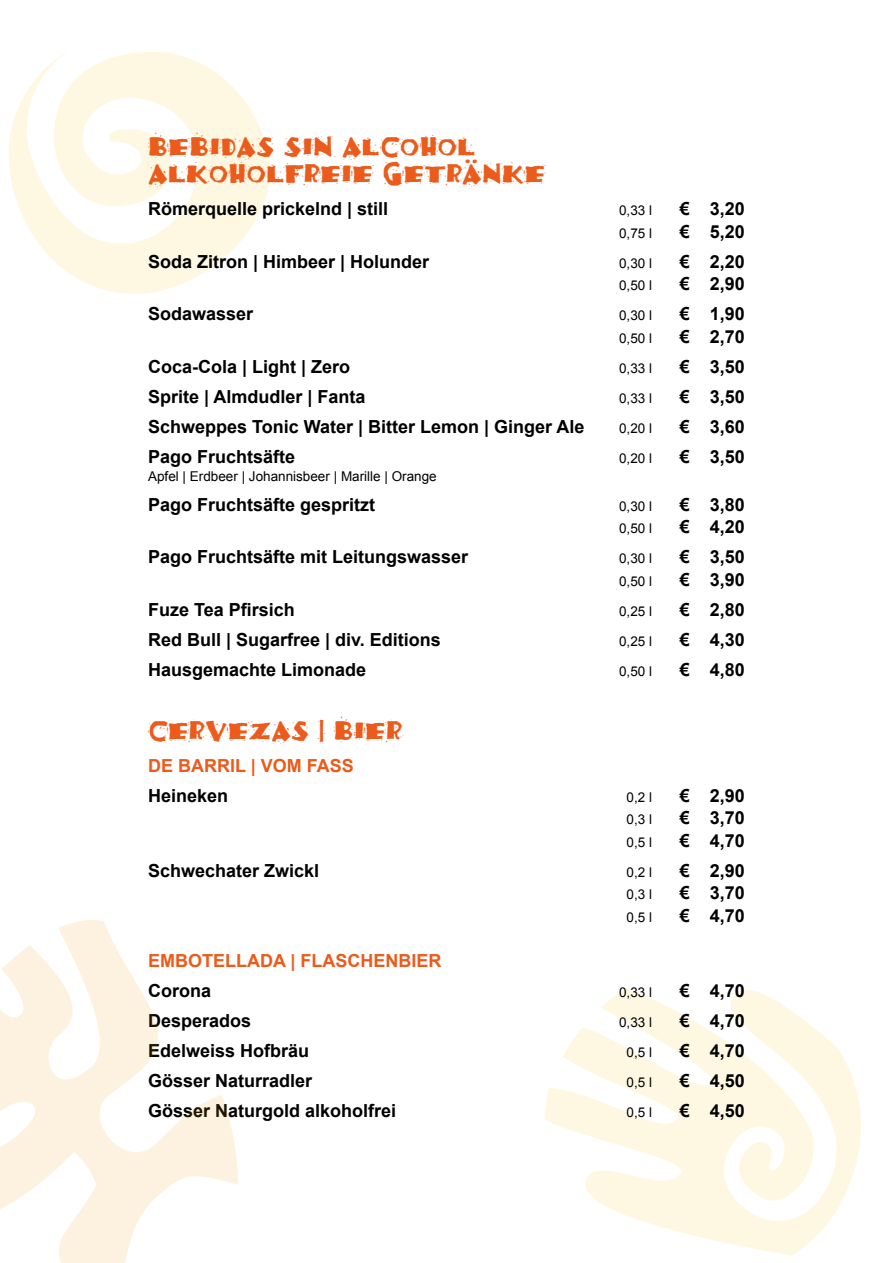
<style>
.page{position:relative;width:893px;height:1263px;background:#fff}
.page>*{position:absolute;margin:0;border:0;box-sizing:border-box;transform-origin:0 0}
.t1{font:30px/27px "Fajita ICG Mild";color:#eb5b1b}
.t2{font:700 18px "Arial";color:#000}
.t3{font:700 18px "Arial";color:#eb5b1b}
.t4{font:13.5px "Arial";color:#000}
</style>
<div class="page">
<svg style="left:9px;top:52px;width:261px;height:242px;fill:#fef8e3"></svg>
<svg style="left:544px;top:988px;width:317px;height:267px;fill:#fef8e3"></svg>
<svg style="left:0;top:920px;width:238px;height:343px"></svg>
<h1 class="t1" style="left:148px;top:131px;width:399px">BEBIDAS SIN ALCOHOL<br>ALKOHOLFREIE GETRÄNKE</h1>
<p class="t2" style="left:148px;top:197px;width:242px">Römerquelle prickelnd | still</p>
<p class="t4" style="left:619px;top:202px;width:35px">0,33 l</p>
<p class="t2" style="left:680px;top:197px;width:67px">€ 3,20</p>
<p class="t4" style="left:619px;top:224px;width:35px">0,75 l</p>
<p class="t2" style="left:680px;top:219px;width:67px">€ 5,20</p>
<p class="t2" style="left:148px;top:249px;width:283px">Soda Zitron | Himbeer | Holunder</p>
<p class="t4" style="left:619px;top:254px;width:35px">0,30 l</p>
<p class="t2" style="left:680px;top:249px;width:67px">€ 2,20</p>
<p class="t4" style="left:619px;top:277px;width:35px">0,50 l</p>
<p class="t2" style="left:680px;top:272px;width:67px">€ 2,90</p>
<p class="t2" style="left:148px;top:302px;width:107px">Sodawasser</p>
<p class="t4" style="left:619px;top:307px;width:35px">0,30 l</p>
<p class="t2" style="left:680px;top:302px;width:67px">€ 1,90</p>
<p class="t4" style="left:619px;top:329px;width:35px">0,50 l</p>
<p class="t2" style="left:680px;top:324px;width:67px">€ 2,70</p>
<p class="t2" style="left:148px;top:354px;width:204px">Coca-Cola | Light | Zero</p>
<p class="t4" style="left:619px;top:359px;width:35px">0,33 l</p>
<p class="t2" style="left:680px;top:354px;width:67px">€ 3,50</p>
<p class="t2" style="left:148px;top:384px;width:219px">Sprite | Almdudler | Fanta</p>
<p class="t4" style="left:619px;top:389px;width:35px">0,33 l</p>
<p class="t2" style="left:680px;top:384px;width:67px">€ 3,50</p>
<p class="t2" style="left:148px;top:414px;width:438px">Schweppes Tonic Water | Bitter Lemon | Ginger Ale</p>
<p class="t4" style="left:619px;top:419px;width:35px">0,20 l</p>
<p class="t2" style="left:680px;top:414px;width:67px">€ 3,60</p>
<p class="t2" style="left:148px;top:444px;width:149px">Pago Fruchtsäfte</p>
<p class="t4" style="left:619px;top:449px;width:35px">0,20 l</p>
<p class="t2" style="left:680px;top:444px;width:67px">€ 3,50</p>
<p class="t4" style="left:148px;top:467px;width:290px">Apfel | Erdbeer | Johannisbeer | Marille | Orange</p>
<p class="t2" style="left:148px;top:492px;width:229px">Pago Fruchtsäfte gespritzt</p>
<p class="t4" style="left:619px;top:497px;width:35px">0,30 l</p>
<p class="t2" style="left:680px;top:492px;width:67px">€ 3,80</p>
<p class="t4" style="left:619px;top:520px;width:35px">0,50 l</p>
<p class="t2" style="left:680px;top:515px;width:67px">€ 4,20</p>
<p class="t2" style="left:148px;top:545px;width:322px">Pago Fruchtsäfte mit Leitungswasser</p>
<p class="t4" style="left:619px;top:550px;width:35px">0,30 l</p>
<p class="t2" style="left:680px;top:545px;width:67px">€ 3,50</p>
<p class="t4" style="left:619px;top:572px;width:35px">0,50 l</p>
<p class="t2" style="left:680px;top:567px;width:67px">€ 3,90</p>
<p class="t2" style="left:148px;top:597px;width:148px">Fuze Tea Pfirsich</p>
<p class="t4" style="left:619px;top:602px;width:35px">0,25 l</p>
<p class="t2" style="left:680px;top:597px;width:67px">€ 2,80</p>
<p class="t2" style="left:148px;top:627px;width:294px">Red Bull | Sugarfree | div. Editions</p>
<p class="t4" style="left:619px;top:632px;width:35px">0,25 l</p>
<p class="t2" style="left:680px;top:627px;width:67px">€ 4,30</p>
<p class="t2" style="left:148px;top:657px;width:220px">Hausgemachte Limonade</p>
<p class="t4" style="left:619px;top:662px;width:35px">0,50 l</p>
<p class="t2" style="left:680px;top:657px;width:67px">€ 4,80</p>
<h1 class="t1" style="left:148px;top:715px;width:256px">CERVEZAS | BIER</h1>
<p class="t3" style="left:148px;top:753px;width:207px">DE BARRIL | VOM FASS</p>
<p class="t2" style="left:148px;top:783px;width:82px">Heineken</p>
<p class="t4" style="left:627px;top:788px;width:27px">0,2 l</p>
<p class="t2" style="left:680px;top:783px;width:67px">€ 2,90</p>
<p class="t4" style="left:627px;top:811px;width:27px">0,3 l</p>
<p class="t2" style="left:680px;top:806px;width:67px">€ 3,70</p>
<p class="t4" style="left:627px;top:833px;width:27px">0,5 l</p>
<p class="t2" style="left:680px;top:828px;width:67px">€ 4,70</p>
<p class="t2" style="left:148px;top:858px;width:173px">Schwechater Zwickl</p>
<p class="t4" style="left:627px;top:863px;width:27px">0,2 l</p>
<p class="t2" style="left:680px;top:858px;width:67px">€ 2,90</p>
<p class="t4" style="left:627px;top:886px;width:27px">0,3 l</p>
<p class="t2" style="left:680px;top:881px;width:67px">€ 3,70</p>
<p class="t4" style="left:627px;top:908px;width:27px">0,5 l</p>
<p class="t2" style="left:680px;top:903px;width:67px">€ 4,70</p>
<p class="t3" style="left:148px;top:948px;width:295px">EMBOTELLADA | FLASCHENBIER</p>
<p class="t2" style="left:148px;top:978px;width:64px">Corona</p>
<p class="t4" style="left:619px;top:983px;width:35px">0,33 l</p>
<p class="t2" style="left:680px;top:978px;width:67px">€ 4,70</p>
<p class="t2" style="left:148px;top:1008px;width:105px">Desperados</p>
<p class="t4" style="left:619px;top:1013px;width:35px">0,33 l</p>
<p class="t2" style="left:680px;top:1008px;width:67px">€ 4,70</p>
<p class="t2" style="left:148px;top:1038px;width:163px">Edelweiss Hofbräu</p>
<p class="t4" style="left:627px;top:1043px;width:27px">0,5 l</p>
<p class="t2" style="left:680px;top:1038px;width:67px">€ 4,70</p>
<p class="t2" style="left:148px;top:1068px;width:166px">Gösser Naturradler</p>
<p class="t4" style="left:627px;top:1073px;width:27px">0,5 l</p>
<p class="t2" style="left:680px;top:1068px;width:67px">€ 4,50</p>
<p class="t2" style="left:148px;top:1098px;width:250px">Gösser Naturgold alkoholfrei</p>
<p class="t4" style="left:627px;top:1103px;width:27px">0,5 l</p>
<p class="t2" style="left:680px;top:1098px;width:67px">€ 4,50</p>
</div>
